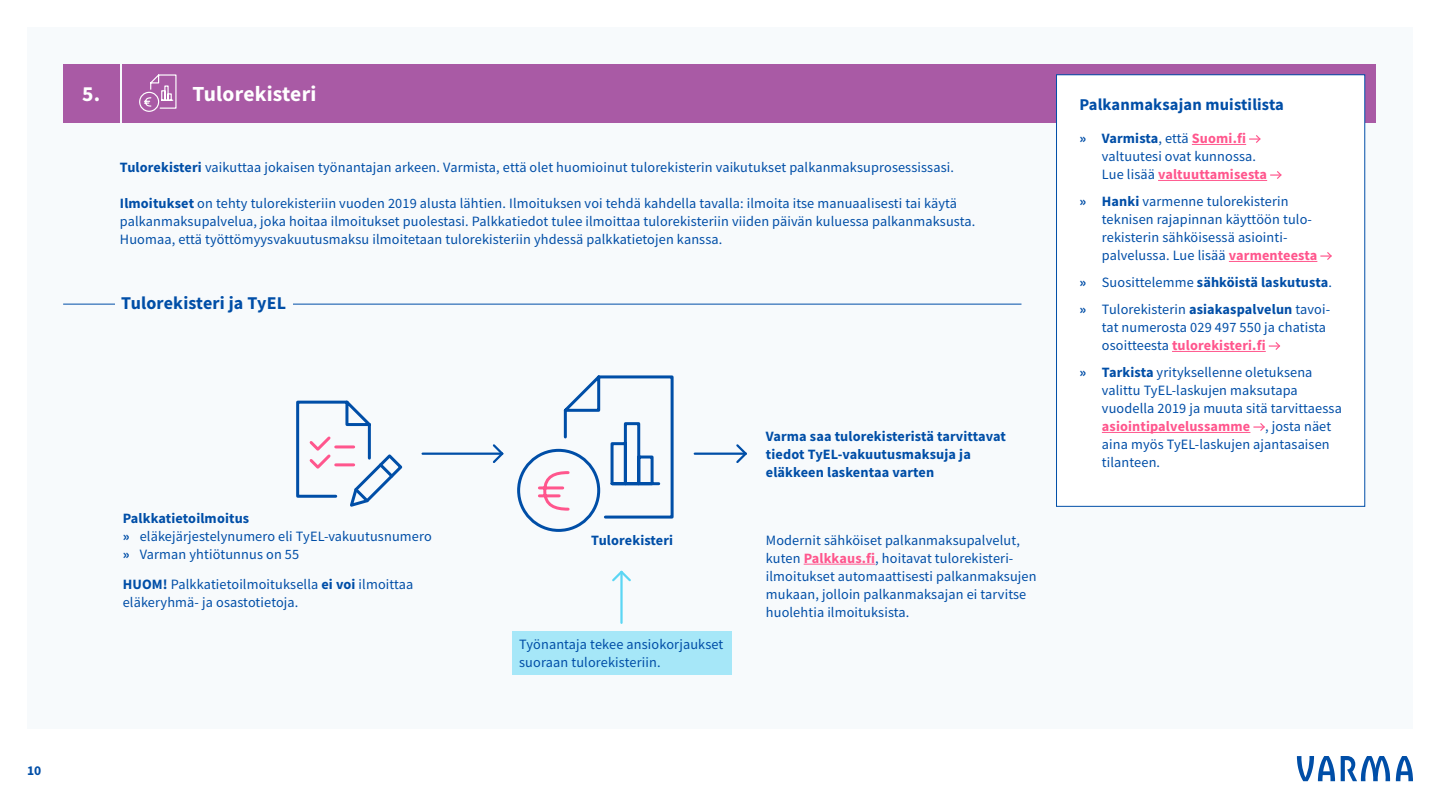
<style>
.page{position:relative;width:1440px;height:810px;background:#fff}
.page>*{position:absolute;margin:0;border:0;box-sizing:border-box;transform-origin:0 0}
.t1{font:700 21.6px "Source Sans Pro";letter-spacing:.01em;color:#fff}
.t2{font:700 18px "Source Sans Pro";letter-spacing:.01em;color:#004ea7}
.t3{font:700 16.5px "Source Sans Pro";letter-spacing:.01em;color:#004ea7}
.t4{font:14.25px/18px "Source Sans Pro";letter-spacing:.01em;color:#004ea7}
.t5{font:700 14.25px/18px "Source Sans Pro";letter-spacing:.01em;color:#004ea7}
.t6{font:700 13.5px "Source Sans Pro";color:#004ea7}
.s1{font-weight:700}
.s2{font-weight:700;color:#ff568d}
.s3{font-weight:400}
</style>
<div class="page">
<div style="left:27px;top:27px;width:1386px;height:702px;background:#f7fafc"></div>
<svg style="left:1341px;top:756px;width:49px;height:25px"></svg>
<svg style="left:1297px;top:756px;width:38px;height:25px"></svg>
<svg style="left:1396px;top:756px;width:17px;height:25px"></svg>
<div style="left:122px;top:64px;width:1253px;height:59px;background:#a95aa5"></div>
<div style="left:63px;top:64px;width:56px;height:58px;background:#a95aa5"></div>
<div style="left:1057px;top:75px;width:308px;height:431px;background:#fff"></div>
<hr style="left:1192px;top:144px;width:54px;height:1px;background:#ff568d">
<hr style="left:1158px;top:180px;width:109px;height:1px;background:#ff568d">
<hr style="left:1229px;top:261px;width:88px;height:1px;background:#ff568d">
<hr style="left:1172px;top:351px;width:94px;height:1px;background:#ff568d">
<hr style="left:1102px;top:432px;width:148px;height:1px;background:#ff568d">
<svg style="left:1249px;top:135px;width:12px;height:8px"></svg>
<svg style="left:1270px;top:171px;width:12px;height:8px"></svg>
<svg style="left:1320px;top:252px;width:12px;height:8px"></svg>
<svg style="left:1269px;top:342px;width:12px;height:8px"></svg>
<svg style="left:1253px;top:423px;width:12px;height:8px"></svg>
<div style="left:1056px;top:74px;width:309px;height:433px;border:1px solid #004ea7"></div>
<hr style="left:423px;top:453px;width:79px;height:2px;background:#004ea7">
<svg style="left:491px;top:444px;width:13px;height:19px"></svg>
<hr style="left:695px;top:453px;width:51px;height:2px;background:#004ea7">
<svg style="left:734px;top:444px;width:13px;height:19px"></svg>
<div style="left:517px;top:449px;width:83px;height:83px;border:3px solid #004ea7;border-radius:50%"></div>
<svg style="left:536px;top:375px;width:138px;height:145px"></svg>
<hr style="left:804px;top:564px;width:71px;height:1px;background:#ff568d">
<hr style="left:63px;top:304px;width:959px;height:1px;background:#004ea7">
<div style="left:115px;top:290px;width:178px;height:25px;background:#f7fafc"></div>
<svg style="left:296px;top:400px;width:107px;height:107px"></svg>
<div style="left:139px;top:92px;width:20px;height:20px;border:1px solid #fff;border-radius:50%"></div>
<svg style="left:143px;top:74px;width:34px;height:35px"></svg>
<hr style="left:620px;top:572px;width:3px;height:51px;background:#5cd6f4">
<svg style="left:612px;top:570px;width:19px;height:13px"></svg>
<div style="left:512px;top:631px;width:219px;height:43px;background:#a6e7f8"></div>
<h1 class="t1" style="left:82px;top:79px;width:20px">5.</h1>
<h1 class="t1" style="left:193px;top:79px;width:125px">Tulorekisteri</h1>
<p class="t4" style="left:120px;top:158px;width:836px"><span class="s1">Tulorekisteri</span> vaikuttaa jokaisen työnantajan arkeen. Varmista, että olet huomioinut tulorekisterin vaikutukset palkanmaksuprosessissasi.</p>
<p class="t4" style="left:120px;top:194px;width:857px"><span class="s1">Ilmoitukset</span> on tehty tulorekisteriin vuoden 2019 alusta lähtien. Ilmoituksen voi tehdä kahdella tavalla: ilmoita itse manuaalisesti tai käytä palkanmaksupalvelua, joka hoitaa ilmoitukset puolestasi. Palkkatiedot tulee ilmoittaa tulorekisteriin viiden päivän kuluessa palkanmaksusta.<br>Huomaa, että työttömyysvakuutusmaksu ilmoitetaan tulorekisteriin yhdessä palkkatietojen kanssa.</p>
<p class="t2" style="left:121px;top:291px;width:166px">Tulorekisteri ja TyEL</p>
<p class="t6" style="left:27px;top:761px;width:16px">10</p>
<p class="t4" style="left:123px;top:509px;width:311px"><span class="s1">Palkkatietoilmoitus<br>»</span> eläkejärjestelynumero eli TyEL-vakuutusnumero <span class="s1">»</span> Varman yhtiötunnus on 55</p>
<p class="t4" style="left:123px;top:575px;width:292px"><span class="s1">HUOM!</span> Palkkatietoilmoituksella <span class="s1">ei voi</span> ilmoittaa eläkeryhmä- ja osastotietoja.</p>
<p class="t5" style="left:591px;top:531px;width:83px">Tulorekisteri</p>
<p class="t4" style="left:519px;top:635px;width:206px">Työnantaja tekee ansiokorjaukset suoraan tulorekisteriin.</p>
<p class="t5" style="left:766px;top:427px;width:242px">Varma saa tulorekisteristä tarvittavat tiedot TyEL-vakuutusmaksuja ja eläkkeen laskentaa varten</p>
<p class="t4" style="left:766px;top:531px;width:272px">Modernit sähköiset palkanmaksupalvelut, kuten <span class="s2">Palkkaus.fi</span>, hoitavat tulorekisteri&shy;ilmoitukset automaattisesti palkanmaksujen mukaan, jolloin palkanmaksajan ei tarvitse huolehtia ilmoituksista.</p>
<p class="t3" style="left:1079px;top:93px;width:206px">Palkanmaksajan muistilista</p>
<p class="t4" style="left:1102px;top:129px;width:167px;text-indent:-23px"><span class="s1">» Varmista</span>, että <span class="s2">Suomi.fi </span>valtuutesi ovat kunnossa.<br>Lue lisää <span class="s2">valtuuttamisesta</span></p>
<p class="t4" style="left:1102px;top:192px;width:217px;text-indent:-23px"><span class="s1">» Hanki</span> varmenne tulorekisterin teknisen rajapinnan käyttöön tulo&shy;rekisterin sähköisessä asiointi&shy;palvelussa. Lue lisää <span class="s2">varmenteesta</span></p>
<p class="t5" style="left:1079px;top:269px;width:254px;line-height:27px">» <span class="s3">Suosittelemme</span> sähköistä laskutusta<span class="s3">. </span>» <span class="s3">Tulorekisterin</span> asiakaspalvelun <span class="s3">tavoi-</span></p>
<p class="t4" style="left:1102px;top:318px;width:226px">tat numerosta 029 497 550 ja chatista osoitteesta <span class="s2">tulorekisteri.fi</span></p>
<p class="t4" style="left:1102px;top:363px;width:242px;text-indent:-22px"><span class="s1">» Tarkista</span> yrityksellenne oletuksena valittu TyEL-laskujen maksutapa vuodella 2019 ja muuta sitä tarvittaessa <span class="s2">asiointipalvelussamme</span> , josta näet aina myös TyEL-laskujen ajantasaisen tilanteen.</p>
</div>
